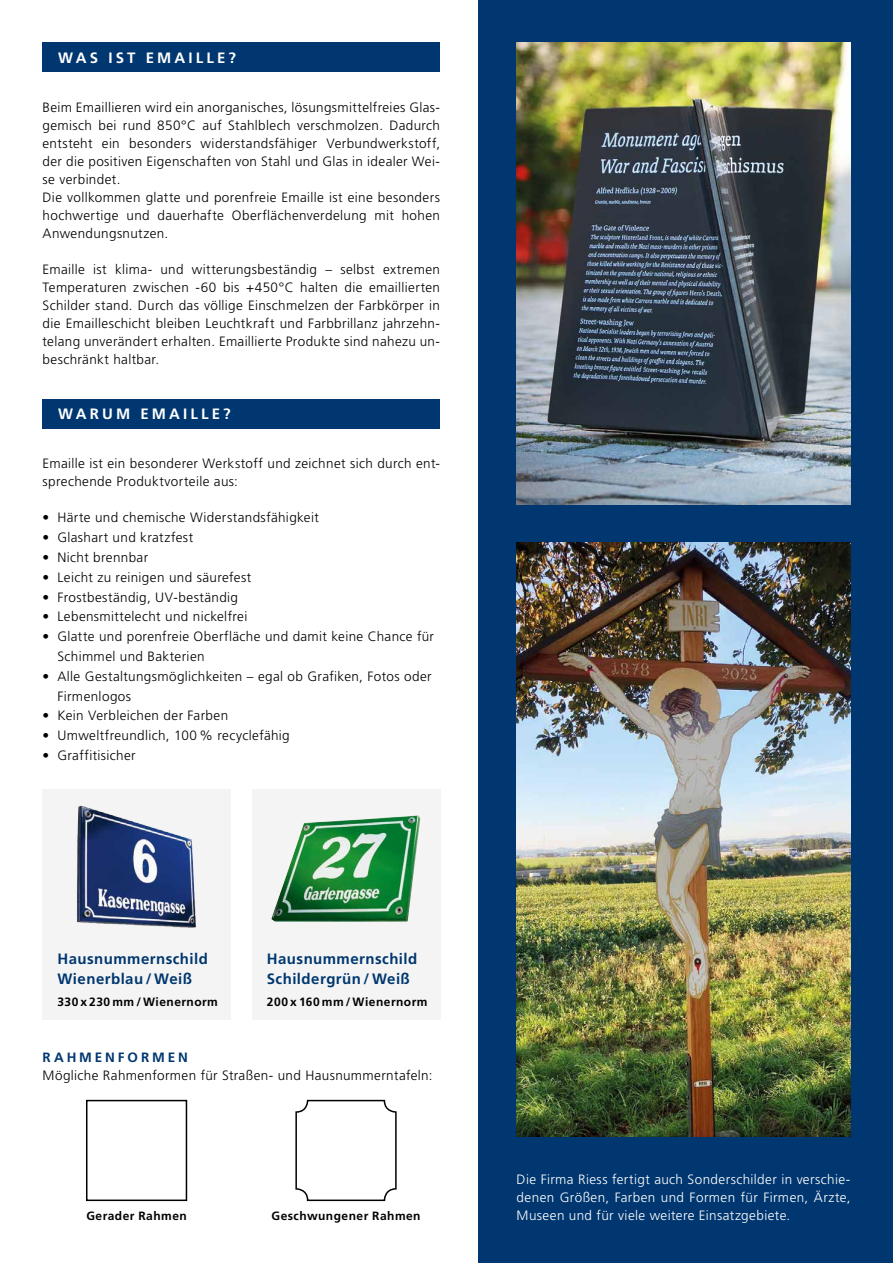
<style>
.page{position:relative;width:893px;height:1263px;background:#fff}
.page>*{position:absolute;margin:0;border:0;box-sizing:border-box;transform-origin:0 0}
.t1{font:700 15px/19.5px "Frutiger LT Std";letter-spacing:.03em;color:#003770}
.t2{font:700 15px "Frutiger LT Std";letter-spacing:.21em;color:#fff}
.t3{font:300 13.5px/18px "Frutiger LT Std";letter-spacing:.025em;color:#000}
.t4{font:300 13.5px/18px "Frutiger LT Std";letter-spacing:.03em;color:#fff;text-align:justify}
.t5{font:700 13.5px "Frutiger LT Std";letter-spacing:.215em;color:#003770}
.t6{font:700 12px "Frutiger LT Std";letter-spacing:.04em;color:#000}
.s1{font-stretch:condensed}
</style>
<div class="page">
<div style="left:478px;top:0;width:415px;height:1263px;background:#003770"></div>
<div style="left:43px;top:43px;width:397px;height:29px;background:#003770"></div>
<div style="left:43px;top:399px;width:397px;height:29px;background:#003770"></div>
<div style="left:43px;top:790px;width:188px;height:230px;background:#f4f4f4"></div>
<div style="left:252px;top:790px;width:188px;height:230px;background:#f4f4f4"></div>
<img style="left:42px;top:793px;width:154px;height:148px">
<img style="left:271px;top:815px;width:149px;height:106px">
<img style="left:517px;top:43px;width:333px;height:461px">
<div style="left:86px;top:1100px;width:101px;height:101px;border:2px solid #000"></div>
<div style="left:295px;top:1100px;width:102px;height:101px;border:2px solid #000;border-radius:11px"></div>
<img style="left:517px;top:543px;width:333px;height:593px">
<p class="t2" style="left:58px;top:49px;width:179px">WAS IST EMAILLE?</p>
<p class="t3" style="left:43px;top:99px;width:399px">Beim Emaillieren wird ein anorganisches, lösungsmittelfreies Glas&shy;gemisch bei rund 850°C auf Stahlblech verschmolzen. Dadurch entsteht ein besonders widerstandsfähiger Verbundwerkstoff, der die positiven Eigenschaften von Stahl und Glas in idealer Wei&shy;se verbindet.<br>Die vollkommen glatte und porenfreie Emaille ist eine besonders hochwertige und dauerhafte Oberflächenverdelung mit hohen Anwendungsnutzen.</p>
<p class="t3" style="left:43px;top:261px;width:399px;text-align:justify">Emaille ist klima- und witterungsbeständig – selbst extremen Temperaturen zwischen -60 bis +450°C halten die emaillierten Schilder stand. Durch das völlige Einschmelzen der Farbkörper in die Emailleschicht bleiben Leuchtkraft und Farbbrillanz jahrzehn&shy;telang unverändert erhalten. Emaillierte Produkte sind nahezu un&shy;beschränkt haltbar.</p>
<p class="t2" style="left:58px;top:405px;width:174px">WARUM EMAILLE?</p>
<p class="t3" style="left:43px;top:455px;width:399px">Emaille ist ein besonderer Werkstoff und zeichnet sich durch ent&shy;sprechende Produktvorteile aus:</p>
<p class="t3" style="left:43px;top:509px;width:278px"><span class="s1">•</span> Härte und chemische Widerstandsfähigkeit</p>
<p class="t3" style="left:43px;top:529px;width:152px"><span class="s1">•</span> Glashart und kratzfest</p>
<p class="t3" style="left:43px;top:548px;width:107px"><span class="s1">•</span> Nicht brennbar</p>
<p class="t3" style="left:43px;top:568px;width:210px"><span class="s1">•</span> Leicht zu reinigen und säurefest</p>
<p class="t3" style="left:43px;top:588px;width:197px"><span class="s1">•</span> Frostbeständig, UV-beständig</p>
<p class="t3" style="left:43px;top:608px;width:206px"><span class="s1">•</span> Lebensmittelecht und nickelfrei</p>
<p class="t3" style="left:57px;top:627px;width:378px;line-height:19.8px;text-indent:-15px"><span class="s1">•</span> Glatte und porenfreie Oberfläche und damit keine Chance für<br>Schimmel und Bakterien</p>
<p class="t3" style="left:57px;top:666px;width:376px;line-height:19.8px;text-indent:-15px"><span class="s1">•</span> Alle Gestaltungsmöglichkeiten – egal ob Grafiken, Fotos oder<br>Firmenlogos</p>
<p class="t3" style="left:43px;top:707px;width:187px"><span class="s1">•</span> Kein Verbleichen der Farben</p>
<p class="t3" style="left:43px;top:727px;width:249px"><span class="s1">•</span> Umweltfreundlich, 100 % recyclefähig</p>
<p class="t3" style="left:43px;top:746px;width:95px"><span class="s1">•</span> Graffitisicher</p>
<p class="t1" style="left:57px;top:949px;width:152px">Hausnummernschild<br>Wienerblau / Weiß</p>
<p class="t6" style="left:57px;top:995px;width:162px">330 x 230 mm / Wienernorm</p>
<p class="t1" style="left:267px;top:949px;width:152px">Hausnummernschild<br>Schildergrün / Weiß</p>
<p class="t6" style="left:267px;top:995px;width:162px">200 x 160 mm / Wienernorm</p>
<p class="t5" style="left:43px;top:1049px;width:147px">RAHMENFORMEN</p>
<p class="t3" style="left:43px;top:1066px;width:391px">Mögliche Rahmenformen für Straßen- und Hausnummerntafeln:</p>
<p class="t6" style="left:86px;top:1209px;width:102px">Gerader Rahmen</p>
<p class="t6" style="left:271px;top:1209px;width:151px">Geschwungener Rahmen</p>
<p class="t4" style="left:517px;top:1171px;width:335px">Die Firma Riess fertigt auch Sonderschilder in verschie&shy;denen Größen, Farben und Formen für Firmen, Ärzte, Museen und für viele weitere Einsatzgebiete.</p>
</div>
